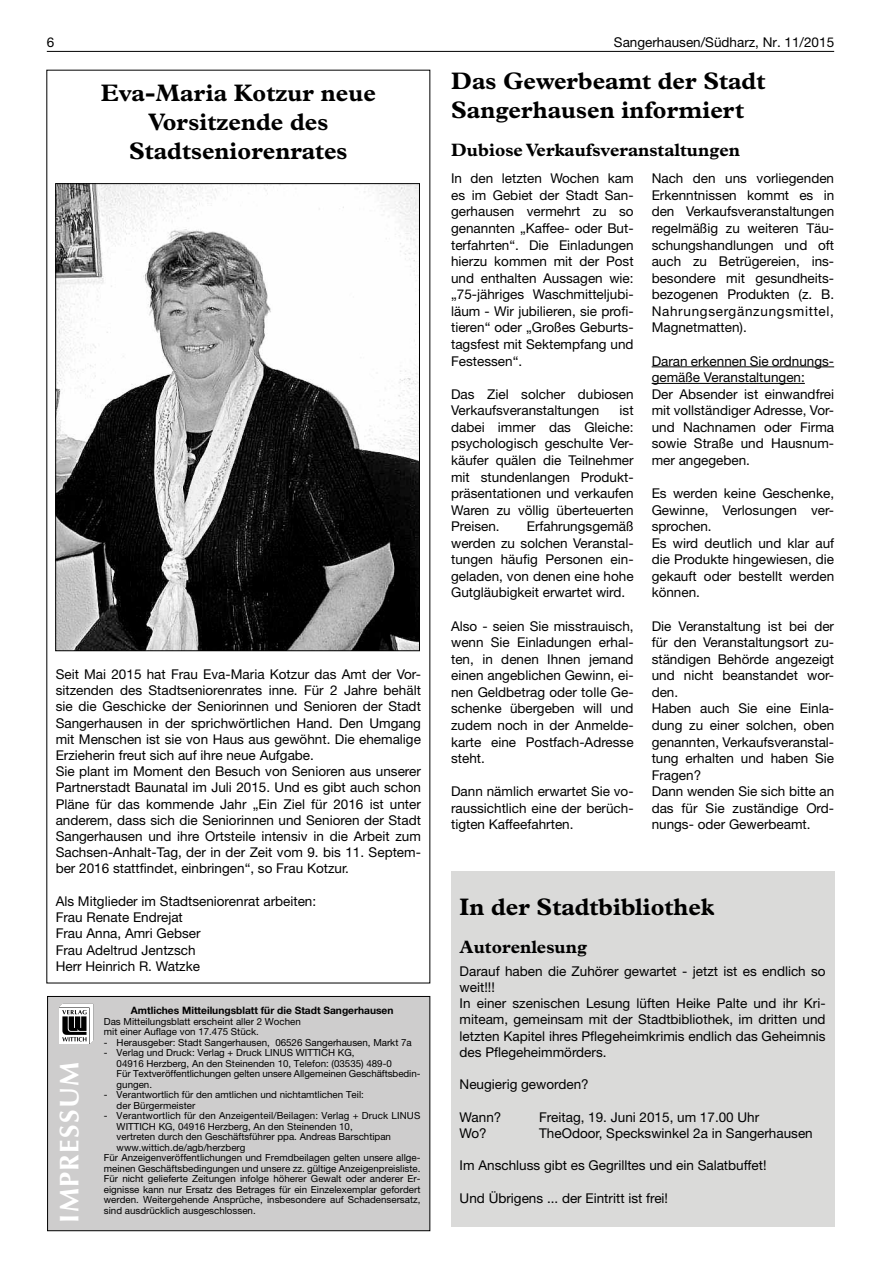
<style>
.page{position:relative;width:881px;height:1263px;background:#fff}
.page>*{position:absolute;margin:0;border:0;box-sizing:border-box;transform-origin:0 0}
.t1{font:700 27px "Optima LT";letter-spacing:.05em;color:#fff}
.t2{font:700 24px/28.8px "Plantin";color:#000;text-align:center}
.t3{font:700 18px "Plantin";color:#000}
.t4{font:13.5px/16.5px "Helvetica Neue LT";color:#000}
.t5{font:700 10.2px "Helvetica Neue LT";color:#000}
.t6{font:9.75px/10.5px "Helvetica Neue LT";color:#000}
</style>
<div class="page">
<hr style="left:47px;top:51px;width:786px;height:1px;background:#000">
<img style="left:57px;top:185px;width:360px;height:464px">
<div style="left:47px;top:996px;width:383px;height:235px;background:#cecdcd;border:1px solid #000"></div>
<svg style="left:59px;top:1004px;width:34px;height:40px"></svg>
<hr style="left:651px;top:366px;width:182px;height:1px;background:#000">
<hr style="left:651px;top:383px;width:153px;height:1px;background:#000">
<div style="left:451px;top:872px;width:382px;height:355px;background:#dadad9"></div>
<p class="t4" style="left:47px;top:34px;width:9px">6</p>
<p class="t4" style="left:613px;top:34px;width:222px">Sangerhausen/Südharz, Nr. 11/2015</p>
<h2 class="t2" style="left:101px;top:78px;width:276px">Eva-Maria Kotzur neue<br>Vorsitzende des<br>Stadtseniorenrates</h2>
<h2 class="t2" style="left:451px;top:66px;width:315px;text-align:left">Das Gewerbeamt der Stadt<br>Sangerhausen informiert</h2>
<h3 class="t3" style="left:451px;top:139px;width:290px">Dubiose Verkaufsveranstaltungen</h3>
<p class="t4" style="left:56px;top:666px;width:366px">Seit Mai 2015 hat Frau Eva-Maria Kotzur das Amt der Vor&shy;sitzenden des Stadtseniorenrates inne. Für 2 Jahre behält sie die Geschicke der Seniorinnen und Senioren der Stadt Sangerhausen in der sprichwörtlichen Hand. Den Umgang mit Menschen ist sie von Haus aus gewöhnt. Die ehemalige Erzieherin freut sich auf ihre neue Aufgabe.<br>Sie plant im Moment den Besuch von Senioren aus unserer Partnerstadt Baunatal im Juli 2015. Und es gibt auch schon Pläne für das kommende Jahr „Ein Ziel für 2016 ist unter anderem, dass sich die Seniorinnen und Senioren der Stadt Sangerhausen und ihre Ortsteile intensiv in die Arbeit zum Sachsen-Anhalt-Tag, der in der Zeit vom 9. bis 11. Septem&shy;ber 2016 stattfindet, einbringen“, so Frau Kotzur.</p>
<p class="t4" style="left:56px;top:893px;width:262px">Als Mitglieder im Stadtseniorenrat arbeiten:<br>Frau Renate Endrejat<br>Frau Anna, Amri Gebser<br>Frau Adeltrud Jentzsch<br>Herr Heinrich R. Watzke</p>
<h1 class="t1" style="left:54px;top:1222px;width:162px;rotate:-90deg">IMPRESSUM</h1>
<p class="t5" style="left:131px;top:1004px;width:264px">Amtliches Mitteilungsblatt für die Stadt Sangerhausen</p>
<p class="t6" style="left:104px;top:1016px;width:198px">Das Mitteilungsblatt erscheint aller 2 Wochen mit einer Auflage von 17.475 Stück.</p>
<p class="t6" style="left:104px;top:1037px;width:309px">- Herausgeber: Stadt Sangerhausen, 06526 Sangerhausen, Markt 7a</p>
<p class="t6" style="left:117px;top:1047px;width:305px;text-indent:-13px">- Verlag und Druck: Verlag + Druck LINUS WITTICH KG,<br>04916 Herzberg, An den Steinenden 10, Telefon: (03535) 489-0<br>Für Textveröffentlichungen gelten unsere Allgemeinen Geschäftsbedin&shy;gungen.</p>
<p class="t6" style="left:117px;top:1089px;width:249px;text-indent:-13px">- Verantwortlich für den amtlichen und nichtamtlichen Teil: der Bürgermeister</p>
<p class="t6" style="left:104px;top:1110px;width:318px">- Verantwortlich für den Anzeigenteil/Beilagen: Verlag + Druck LINUS</p>
<p class="t6" style="left:117px;top:1121px;width:237px">WITTICH KG, 04916 Herzberg, An den Steinenden 10,</p>
<p class="t6" style="left:117px;top:1131px;width:276px">vertreten durch den Geschäftsführer ppa. Andreas Barschtipan</p>
<p class="t6" style="left:117px;top:1142px;width:130px">www.wittich.de/agb/herzberg</p>
<p class="t6" style="left:104px;top:1152px;width:318px">Für Anzeigenveröffentlichungen und Fremdbeilagen gelten unsere allge-</p>
<p class="t6" style="left:104px;top:1163px;width:318px">meinen Geschäftsbedingungen und unsere zz. gültige Anzeigenpreisliste.</p>
<p class="t6" style="left:104px;top:1173px;width:318px">Für nicht gelieferte Zeitungen infolge höherer Gewalt oder anderer Er-</p>
<p class="t6" style="left:104px;top:1184px;width:318px">eignisse kann nur Ersatz des Betrages für ein Einzelexemplar gefordert</p>
<p class="t6" style="left:104px;top:1194px;width:318px">werden. Weitergehende Ansprüche, insbesondere auf Schadensersatz,</p>
<p class="t6" style="left:104px;top:1205px;width:153px">sind ausdrücklich ausgeschlossen.</p>
<p class="t4" style="left:451px;top:170px;width:184px;text-align:justify">In den letzten Wochen kam es im Gebiet der Stadt San&shy;gerhausen vermehrt zu so genannten „Kaffee- oder But&shy;terfahrten“. Die Einladungen hierzu kommen mit der Post und enthalten Aussagen wie: „75-jähriges Waschmitteljubi&shy;läum - Wir jubilieren, sie profi&shy;tieren“ oder „Großes Geburts&shy;tagsfest mit Sektempfang und Festessen“.</p>
<p class="t4" style="left:451px;top:385px;width:184px">Das Ziel solcher dubiosen<br>Verkaufsveranstaltungen</p>
<p class="t4" style="left:451px;top:402px;width:184px;text-align:justify;text-indent:168px">ist dabei immer das Gleiche: psychologisch geschulte Ver&shy;käufer quälen die Teilnehmer mit stundenlangen Produkt&shy;präsentationen und verkaufen Waren zu völlig überteuerten Preisen.</p>
<p class="t4" style="left:451px;top:518px;width:184px;text-align:justify;text-indent:76px">Erfahrungsgemäß werden zu solchen Veranstal&shy;tungen häufig Personen ein&shy;geladen, von denen eine hohe Gutgläubigkeit erwartet wird.</p>
<p class="t4" style="left:451px;top:617px;width:184px;text-align:justify">Also - seien Sie misstrauisch, wenn Sie Einladungen erhal&shy;ten, in denen Ihnen jemand einen angeblichen Gewinn, ei&shy;nen Geldbetrag oder tolle Ge&shy;schenke übergeben will und zudem noch in der Anmelde&shy;karte eine Postfach-Adresse steht.</p>
<p class="t4" style="left:451px;top:783px;width:184px;text-align:justify">Dann nämlich erwartet Sie vo&shy;raussichtlich eine der berüch&shy;tigten Kaffeefahrten.</p>
<p class="t4" style="left:651px;top:170px;width:184px;text-align:justify">Nach den uns vorliegenden Erkenntnissen kommt es in den Verkaufsveranstaltungen regelmäßig zu weiteren Täu&shy;schungshandlungen und oft auch zu Betrügereien, ins&shy;besondere mit gesundheits&shy;bezogenen Produkten (z. B.<br>Nahrungsergänzungsmittel, Magnetmatten).</p>
<p class="t4" style="left:651px;top:352px;width:184px">Daran erkennen Sie ordnungs&shy;gemäße Veranstaltungen:<br>Der Absender ist einwandfrei mit vollständiger Adresse, Vor&shy;und Nachnamen oder Firma sowie Straße und Hausnum&shy;mer angegeben.</p>
<p class="t4" style="left:651px;top:485px;width:184px">Es werden keine Geschenke,<br>Gewinne, Verlosungen ver&shy;sprochen.<br>Es wird deutlich und klar auf die Produkte hingewiesen, die gekauft oder bestellt werden können.</p>
<p class="t4" style="left:651px;top:617px;width:184px">Die Veranstaltung ist bei der für den Veranstaltungsort zu&shy;ständigen Behörde angezeigt und nicht beanstandet wor&shy;den.<br>Haben auch Sie eine Einla&shy;dung zu einer solchen, oben genannten, Verkaufsveranstal&shy;tung erhalten und haben Sie<br>Fragen?<br>Dann wenden Sie sich bitte an das für Sie zuständige Ord&shy;nungs- oder Gewerbeamt.</p>
<h2 class="t2" style="left:459px;top:892px;width:256px">In der Stadtbibliothek</h2>
<h3 class="t3" style="left:459px;top:936px;width:129px">Autorenlesung</h3>
<p class="t4" style="left:459px;top:963px;width:367px">Darauf haben die Zuhörer gewartet - jetzt ist es endlich so weit!!!<br>In einer szenischen Lesung lüften Heike Palte und ihr Kri&shy;miteam, gemeinsam mit der Stadtbibliothek, im dritten und letzten Kapitel ihres Pflegeheimkrimis endlich das Geheimnis des Pflegeheimmörders.</p>
<p class="t4" style="left:459px;top:1076px;width:130px">Neugierig geworden?</p>
<p class="t4" style="left:459px;top:1108px;width:43px">Wann?</p>
<p class="t4" style="left:539px;top:1108px;width:221px">Freitag, 19. Juni 2015, um 17.00 Uhr</p>
<p class="t4" style="left:459px;top:1124px;width:28px">Wo?</p>
<p class="t4" style="left:539px;top:1124px;width:275px">TheOdoor, Speckswinkel 2a in Sangerhausen</p>
<p class="t4" style="left:459px;top:1157px;width:308px">Im Anschluss gibt es Gegrilltes und ein Salatbuffet!</p>
<p class="t4" style="left:459px;top:1189px;width:210px">Und Übrigens ... der Eintritt ist frei!</p>
</div>
